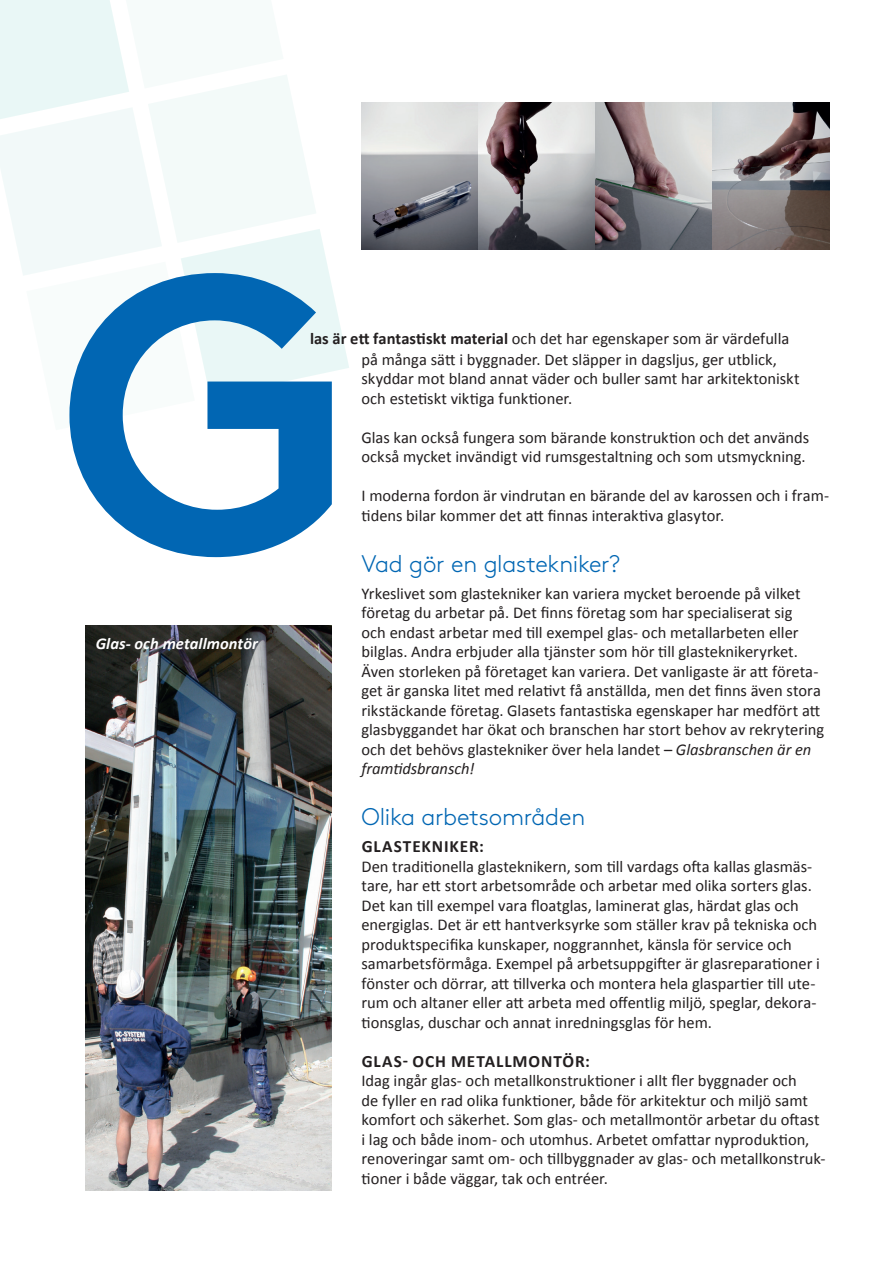
<style>
.page{position:relative;width:893px;height:1263px;background:#fff}
.page>*{position:absolute;margin:0;border:0;box-sizing:border-box;transform-origin:0 0}
.t1{font:700 394.5px "Brown Std";color:#0166b3}
.t2{font:300 24px "Brown Std";letter-spacing:-.01em;color:#0166b3}
.t3{font:700 17.25px "Calibri";letter-spacing:.05em;color:#231f20}
.t4{font:16.5px/19.5px "Calibri";color:#231f20}
.t5{font:italic 700 16.5px "Calibri";letter-spacing:.005em;color:#fff}
.s1{font-weight:700}
.s2{font-style:italic}
</style>
<div class="page">
<svg style="left:0;top:0;width:349px;height:397px"></svg>
<img style="left:85px;top:626px;width:247px;height:565px">
<img style="left:361px;top:102px;width:468px;height:148px">
<h1 class="t1" style="left:58px;top:174px;width:299px">G</h1>
<p class="t4" style="left:310px;top:329px;width:481px"><span class="s1">las är ett fantastiskt material</span> och det har egenskaper som är värdefulla</p>
<p class="t4" style="left:361px;top:349px;width:440px">på många sätt i byggnader. Det släpper in dagsljus, ger utblick, skyddar mot bland annat väder och buller samt har arkitektoniskt och estetiskt viktiga funktioner.</p>
<p class="t4" style="left:361px;top:427px;width:449px">Glas kan också fungera som bärande konstruktion och det används också mycket invändigt vid rumsgestaltning och som utsmyckning.</p>
<p class="t4" style="left:361px;top:486px;width:469px">I moderna fordon är vindrutan en bärande del av karossen och i fram&shy;tidens bilar kommer det att finnas interaktiva glasytor.</p>
<h2 class="t2" style="left:361px;top:550px;width:260px">Vad gör en glastekniker?</h2>
<p class="t4" style="left:361px;top:583px;width:464px">Yrkeslivet som glastekniker kan variera mycket beroende på vilket företag du arbetar på. Det finns företag som har specialiserat sig<br>och endast arbetar med till exempel glas- och metallarbeten eller bilglas. Andra erbjuder alla tjänster som hör till glasteknikeryrket.<br>Även storleken på företaget kan variera. Det vanligaste är att företa&shy;get är ganska litet med relativt få anställda, men det finns även stora rikstäckande företag. Glasets fantastiska egenskaper har medfört att glasbyggandet har ökat och branschen har stort behov av rekrytering och det behövs glastekniker över hela landet – <span class="s2">Glasbranschen är en framtidsbransch!</span></p>
<h2 class="t2" style="left:361px;top:803px;width:225px">Olika arbetsområden</h2>
<p class="t3" style="left:362px;top:835px;width:124px">GLASTEKNIKER:</p>
<p class="t4" style="left:361px;top:856px;width:460px">Den traditionella glasteknikern, som till vardags ofta kallas glasmäs&shy;tare, har ett stort arbetsområde och arbetar med olika sorters glas.<br>Det kan till exempel vara floatglas, laminerat glas, härdat glas och energiglas. Det är ett hantverksyrke som ställer krav på tekniska och produktspecifika kunskaper, noggrannhet, känsla för service och samarbetsförmåga. Exempel på arbetsuppgifter är glasreparationer i fönster och dörrar, att tillverka och montera hela glaspartier till ute&shy;rum och altaner eller att arbeta med offentlig miljö, speglar, dekora&shy;tionsglas, duschar och annat inredningsglas för hem.</p>
<p class="t3" style="left:362px;top:1050px;width:230px">GLAS- OCH METALLMONTÖR:</p>
<p class="t4" style="left:361px;top:1071px;width:466px">Idag ingår glas- och metallkonstruktioner i allt fler byggnader och<br>de fyller en rad olika funktioner, både för arkitektur och miljö samt komfort och säkerhet. Som glas- och metallmontör arbetar du oftast i lag och både inom- och utomhus. Arbetet omfattar nyproduktion, renoveringar samt om- och tillbyggnader av glas- och metallkonstruk&shy;tioner i både väggar, tak och entréer.</p>
<p class="t5" style="left:96px;top:633px;width:164px">Glas- och metallmontör</p>
</div>
